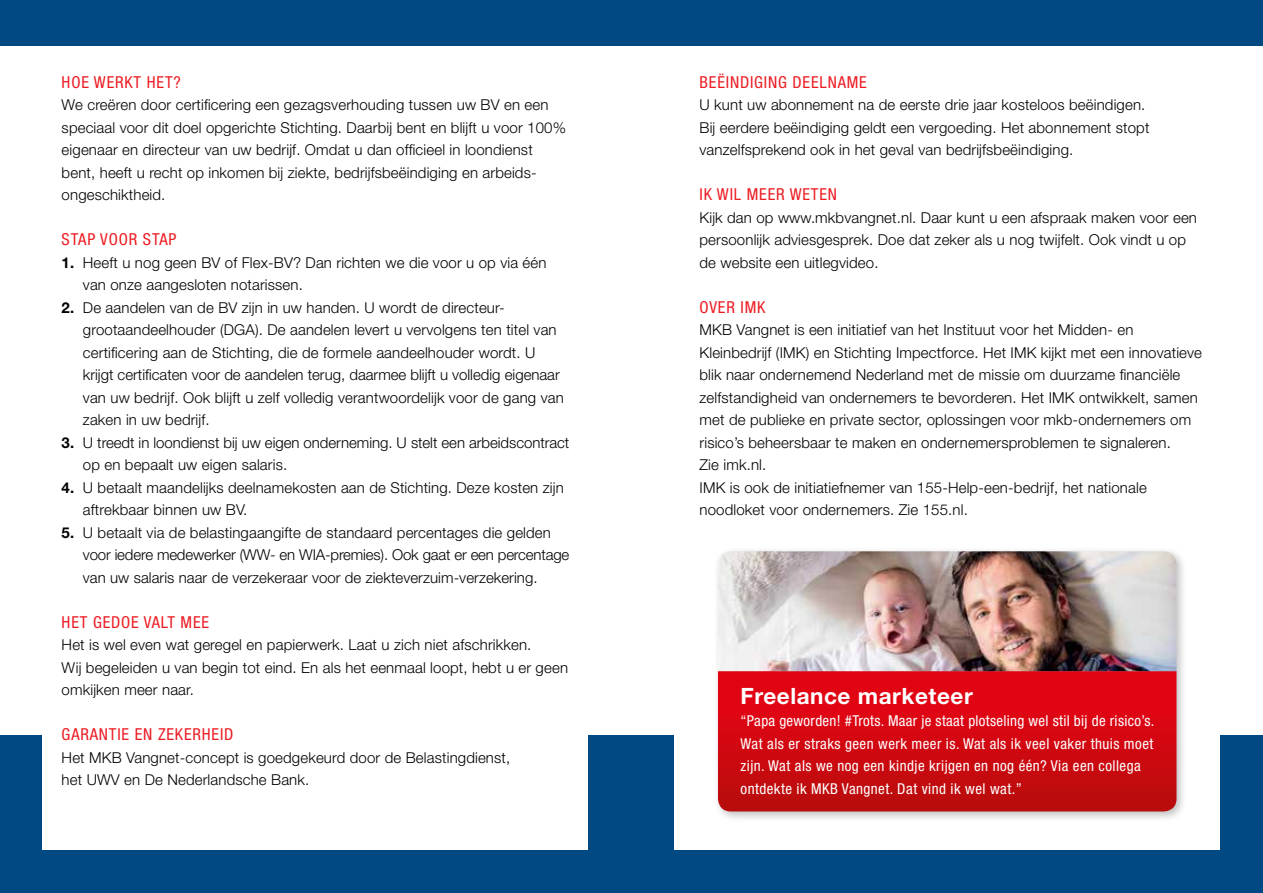
<style>
.page{position:relative;width:1263px;height:893px;background:#fff}
.page>*{position:absolute;margin:0;border:0;box-sizing:border-box;transform-origin:0 0}
.t1{font:700 22.5px "Helvetica Neue";letter-spacing:.025em;color:#fff}
.t2{font:condensed 16.5px "Helvetica Neue";letter-spacing:.05em;color:#ed1d24}
.t3{font:300 15px/22.5px "Helvetica Neue";letter-spacing:.01em;color:#000}
.t4{font:condensed 15px/22.5px "Helvetica Neue";letter-spacing:.03em;color:#fff}
.s1{font-weight:700}
</style>
<div class="page">
<div style="left:0;top:0;width:631px;height:46px;background:#004983"></div>
<div style="left:631px;top:0;width:632px;height:46px;background:#004983"></div>
<div style="left:631px;top:735px;width:632px;height:158px;background:#004983"></div>
<div style="left:0;top:735px;width:631px;height:158px;background:#004983"></div>
<div style="left:43px;top:721px;width:544px;height:129px;background:#fff"></div>
<div style="left:674px;top:721px;width:545px;height:129px;background:#fff"></div>
<div style="left:713px;top:546px;width:475px;height:277px;background:#000;opacity:.25"></div>
<svg style="left:718px;top:671px;width:458px;height:140px;background:#d10811"></svg>
<img style="left:718px;top:551px;width:458px;height:120px">
<p class="t2" style="left:62px;top:72px;width:121px">HOE WERKT HET?</p>
<p class="t3" style="left:62px;top:93px;width:506px">We creëren door certificering een gezagsverhouding tussen uw BV en een speciaal voor dit doel opgerichte Stichting. Daarbij bent en blijft u voor 100% eigenaar en directeur van uw bedrijf. Omdat u dan officieel in loondienst bent, heeft u recht op inkomen bij ziekte, bedrijfsbeëindiging en arbeids&shy;ongeschiktheid.</p>
<p class="t2" style="left:62px;top:230px;width:116px">STAP VOOR STAP</p>
<p class="t3" style="left:83px;top:251px;width:465px;text-indent:-21px"><span class="s1">1.</span> Heeft u nog geen BV of Flex-BV? Dan richten we die voor u op via één van onze aangesloten notarissen.</p>
<p class="t3" style="left:83px;top:296px;width:482px;text-indent:-21px"><span class="s1">2.</span> De aandelen van de BV zijn in uw handen. U wordt de directeur&shy;grootaandeelhouder (DGA). De aandelen levert u vervolgens ten titel van certificering aan de Stichting, die de formele aandeelhouder wordt. U krijgt certificaten voor de aandelen terug, daarmee blijft u volledig eigenaar van uw bedrijf. Ook blijft u zelf volledig verantwoordelijk voor de gang van zaken in uw bedrijf.</p>
<p class="t3" style="left:83px;top:431px;width:488px;text-indent:-21px"><span class="s1">3.</span> U treedt in loondienst bij uw eigen onderneming. U stelt een arbeidscontract op en bepaalt uw eigen salaris.</p>
<p class="t3" style="left:83px;top:476px;width:482px;text-indent:-21px"><span class="s1">4.</span> U betaalt maandelijks deelnamekosten aan de Stichting. Deze kosten zijn aftrekbaar binnen uw BV.</p>
<p class="t3" style="left:83px;top:521px;width:488px;text-indent:-21px"><span class="s1">5.</span> U betaalt via de belastingaangifte de standaard percentages die gelden voor iedere medewerker (WW- en WIA-premies). Ook gaat er een percentage van uw salaris naar de verzekeraar voor de ziekteverzuim-verzekering.</p>
<p class="t2" style="left:62px;top:612px;width:149px">HET GEDOE VALT MEE</p>
<p class="t3" style="left:62px;top:633px;width:508px">Het is wel even wat geregel en papierwerk. Laat u zich niet afschrikken.<br>Wij begeleiden u van begin tot eind. En als het eenmaal loopt, hebt u er geen omkijken meer naar.</p>
<p class="t2" style="left:62px;top:725px;width:173px">GARANTIE EN ZEKERHEID</p>
<p class="t3" style="left:62px;top:746px;width:450px">Het MKB Vangnet-concept is goedgekeurd door de Belastingdienst, het UWV en De Nederlandsche Bank.</p>
<p class="t2" style="left:699px;top:72px;width:169px">BEËINDIGING DEELNAME</p>
<p class="t3" style="left:699px;top:93px;width:451px">U kunt uw abonnement na de eerste drie jaar kosteloos beëindigen.<br>Bij eerdere beëindiging geldt een vergoeding. Het abonnement stopt vanzelfsprekend ook in het geval van bedrijfsbeëindiging.</p>
<p class="t2" style="left:699px;top:185px;width:139px">IK WIL MEER WETEN</p>
<p class="t3" style="left:699px;top:206px;width:499px">Kijk dan op www.mkbvangnet.nl. Daar kunt u een afspraak maken voor een persoonlijk adviesgesprek. Doe dat zeker als u nog twijfelt. Ook vindt u op de website een uitlegvideo.</p>
<p class="t2" style="left:699px;top:297px;width:67px">OVER IMK</p>
<p class="t3" style="left:699px;top:318px;width:504px">MKB Vangnet is een initiatief van het Instituut voor het Midden- en Kleinbedrijf (IMK) en Stichting Impectforce. Het IMK kijkt met een innovatieve blik naar ondernemend Nederland met de missie om duurzame financiële zelfstandigheid van ondernemers te bevorderen. Het IMK ontwikkelt, samen met de publieke en private sector, oplossingen voor mkb-ondernemers om risico’s beheersbaar te maken en ondernemersproblemen te signaleren.<br>Zie imk.nl.<br>IMK is ook de initiatiefnemer van 155-Help-een-bedrijf, het nationale noodloket voor ondernemers. Zie 155.nl.</p>
<h1 class="t1" style="left:740px;top:682px;width:234px">Freelance marketeer</h1>
<p class="t4" style="left:740px;top:709px;width:415px">“Papa geworden! #Trots. Maar je staat plotseling wel stil bij de risico’s.<br>Wat als er straks geen werk meer is. Wat als ik veel vaker thuis moet zijn. Wat als we nog een kindje krijgen en nog één? Via een collega ontdekte ik MKB Vangnet. Dat vind ik wel wat.”</p>
</div>
